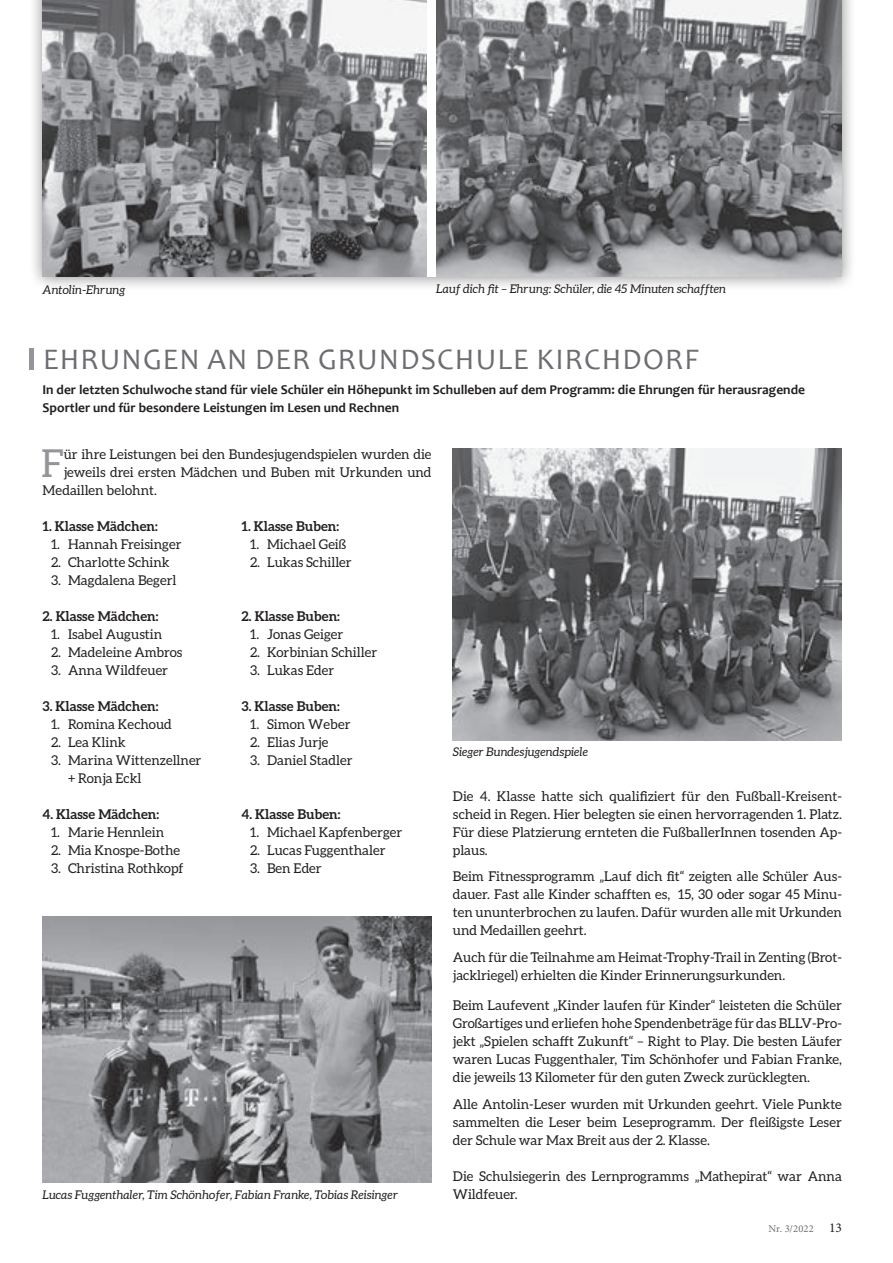
<style>
.page{position:relative;width:893px;height:1263px;background:#fff}
.page>*{position:absolute;margin:0;border:0;box-sizing:border-box;transform-origin:0 0}
.t1{font:38.55px "Aleo";color:#939598}
.t2{font:30px "Candara";letter-spacing:.04em;color:#6c6d70}
.t3{font:13.5px/18px "Aleo";color:#231f20;text-align:justify}
.t4{font:700 13.5px/18px "Candara";color:#231f20}
.t5{font:700 13.5px "Aleo";color:#231f20}
.t6{font:italic 12px "Aleo";color:#231f20}
.t7{font:10.5px "Minion Pro";letter-spacing:.015em;color:#6c6d70}
.s1{font-size:13.5px;color:#231f20}
</style>
<div class="page">
<hr style="left:30px;top:348px;width:4px;height:21px;background:#939598">
<img style="left:43px;top:916px;width:389px;height:266px">
<img style="left:453px;top:449px;width:389px;height:292px">
<div style="left:29px;top:0;width:827px;height:291px;background:#231f20;opacity:.5"></div>
<img style="left:43px;top:0;width:799px;height:276px">
<div style="left:427px;top:0;width:9px;height:276px;background:#fff"></div>
<p class="t6" style="left:43px;top:283px;width:84px">Antolin-Ehrung</p>
<p class="t6" style="left:436px;top:282px;width:291px">Lauf dich fit – Ehrung: Schüler, die 45 Minuten schafften</p>
<h2 class="t2" style="left:43px;top:341px;width:658px">EHRUNGEN AN DER GRUNDSCHULE KIRCHDORF</h2>
<p class="t4" style="left:43px;top:380px;width:764px">In der letzten Schulwoche stand für viele Schüler ein Höhepunkt im Schulleben auf dem Programm: die Ehrungen für herausragende<br>Sportler und für besondere Leistungen im Lesen und Rechnen</p>
<h1 class="t1" style="left:41px;top:441px;width:24px">F</h1>
<p class="t3" style="left:64px;top:445px;width:369px">ür ihre Leistungen bei den Bundesjugendspielen wurden die</p>
<p class="t3" style="left:64px;top:463px;width:369px">jeweils drei ersten Mädchen und Buben mit Urkunden und</p>
<p class="t3" style="left:43px;top:481px;width:116px">Medaillen belohnt.</p>
<p class="t5" style="left:43px;top:518px;width:117px">1. Klasse Mädchen:</p>
<p class="t3" style="left:51px;top:535px;width:132px">1. Hannah Freisinger</p>
<p class="t3" style="left:51px;top:553px;width:120px">2. Charlotte Schink</p>
<p class="t3" style="left:51px;top:571px;width:127px">3. Magdalena Begerl</p>
<p class="t5" style="left:242px;top:518px;width:99px">1. Klasse Buben:</p>
<p class="t3" style="left:250px;top:535px;width:98px">1. Michael Geiß</p>
<p class="t3" style="left:250px;top:553px;width:103px">2. Lukas Schiller</p>
<p class="t5" style="left:43px;top:608px;width:117px">2. Klasse Mädchen:</p>
<p class="t3" style="left:51px;top:625px;width:113px">1. Isabel Augustin</p>
<p class="t3" style="left:51px;top:643px;width:133px">2. Madeleine Ambros</p>
<p class="t3" style="left:51px;top:661px;width:119px">3. Anna Wildfeuer</p>
<p class="t5" style="left:43px;top:698px;width:117px">3. Klasse Mädchen:</p>
<p class="t3" style="left:51px;top:715px;width:122px">1. Romina Kechoud</p>
<p class="t3" style="left:51px;top:733px;width:76px">2. Lea Klink</p>
<p class="t3" style="left:68px;top:751px;width:135px;text-indent:-17px">3. Marina Wittenzellner + Ronja Eckl</p>
<p class="t5" style="left:43px;top:806px;width:118px">4. Klasse Mädchen:</p>
<p class="t3" style="left:51px;top:823px;width:115px">1. Marie Hennlein</p>
<p class="t3" style="left:51px;top:841px;width:131px">2. Mia Knospe-Bothe</p>
<p class="t3" style="left:51px;top:859px;width:134px">3. Christina Rothkopf</p>
<p class="t5" style="left:242px;top:608px;width:100px">2. Klasse Buben:</p>
<p class="t3" style="left:250px;top:625px;width:95px">1. Jonas Geiger</p>
<p class="t3" style="left:250px;top:643px;width:129px">2. Korbinian Schiller</p>
<p class="t3" style="left:250px;top:661px;width:86px">3. Lukas Eder</p>
<p class="t5" style="left:242px;top:698px;width:100px">3. Klasse Buben:</p>
<p class="t3" style="left:250px;top:715px;width:102px">1. Simon Weber</p>
<p class="t3" style="left:250px;top:733px;width:80px">2. Elias Jurje</p>
<p class="t3" style="left:250px;top:751px;width:104px">3. Daniel Stadler</p>
<p class="t5" style="left:242px;top:806px;width:100px">4. Klasse Buben:</p>
<p class="t3" style="left:250px;top:823px;width:154px">1. Michael Kapfenberger</p>
<p class="t3" style="left:250px;top:841px;width:137px">2. Lucas Fuggenthaler</p>
<p class="t3" style="left:250px;top:859px;width:73px">3. Ben Eder</p>
<p class="t6" style="left:43px;top:1188px;width:357px">Lucas Fuggenthaler, Tim Schönhofer, Fabian Franke, Tobias Reisinger</p>
<p class="t6" style="left:453px;top:745px;width:137px">Sieger Bundesjugendspiele</p>
<p class="t3" style="left:453px;top:787px;width:391px">Die 4. Klasse hatte sich qualifiziert für den Fußball-Kreisent&shy;scheid in Regen. Hier belegten sie einen hervorragenden 1. Platz.<br>Für diese Platzierung ernteten die FußballerInnen tosenden Ap&shy;plaus.</p>
<p class="t3" style="left:453px;top:867px;width:391px">Beim Fitnessprogramm „Lauf dich fit“ zeigten alle Schüler Aus&shy;dauer. Fast alle Kinder schafften es, 15, 30 oder sogar 45 Minu&shy;ten ununterbrochen zu laufen. Dafür wurden alle mit Urkunden und Medaillen geehrt.</p>
<p class="t3" style="left:453px;top:948px;width:391px">Auch für die Teilnahme am Heimat-Trophy-Trail in Zenting (Brot&shy;jacklriegel) erhielten die Kinder Erinnerungsurkunden.</p>
<p class="t3" style="left:453px;top:996px;width:391px">Beim Laufevent „Kinder laufen für Kinder“ leisteten die Schüler Großartiges und erliefen hohe Spendenbeträge für das BLLV-Pro&shy;jekt „Spielen schafft Zukunft“ – Right to Play. Die besten Läufer waren Lucas Fuggenthaler, Tim Schönhofer und Fabian Franke, die jeweils 13 Kilometer für den guten Zweck zurücklegten.</p>
<p class="t3" style="left:453px;top:1095px;width:391px">Alle Antolin-Leser wurden mit Urkunden geehrt. Viele Punkte sammelten die Leser beim Leseprogramm. Der fleißigste Leser der Schule war Max Breit aus der 2. Klasse.</p>
<p class="t3" style="left:453px;top:1167px;width:391px">Die Schulsiegerin des Lernprogramms „Mathepirat“ war Anna<br>Wildfeuer.</p>
<p class="t7" style="left:768px;top:1222px;width:75px">Nr. 3/2022 <span class="s1">13</span></p>
</div>
